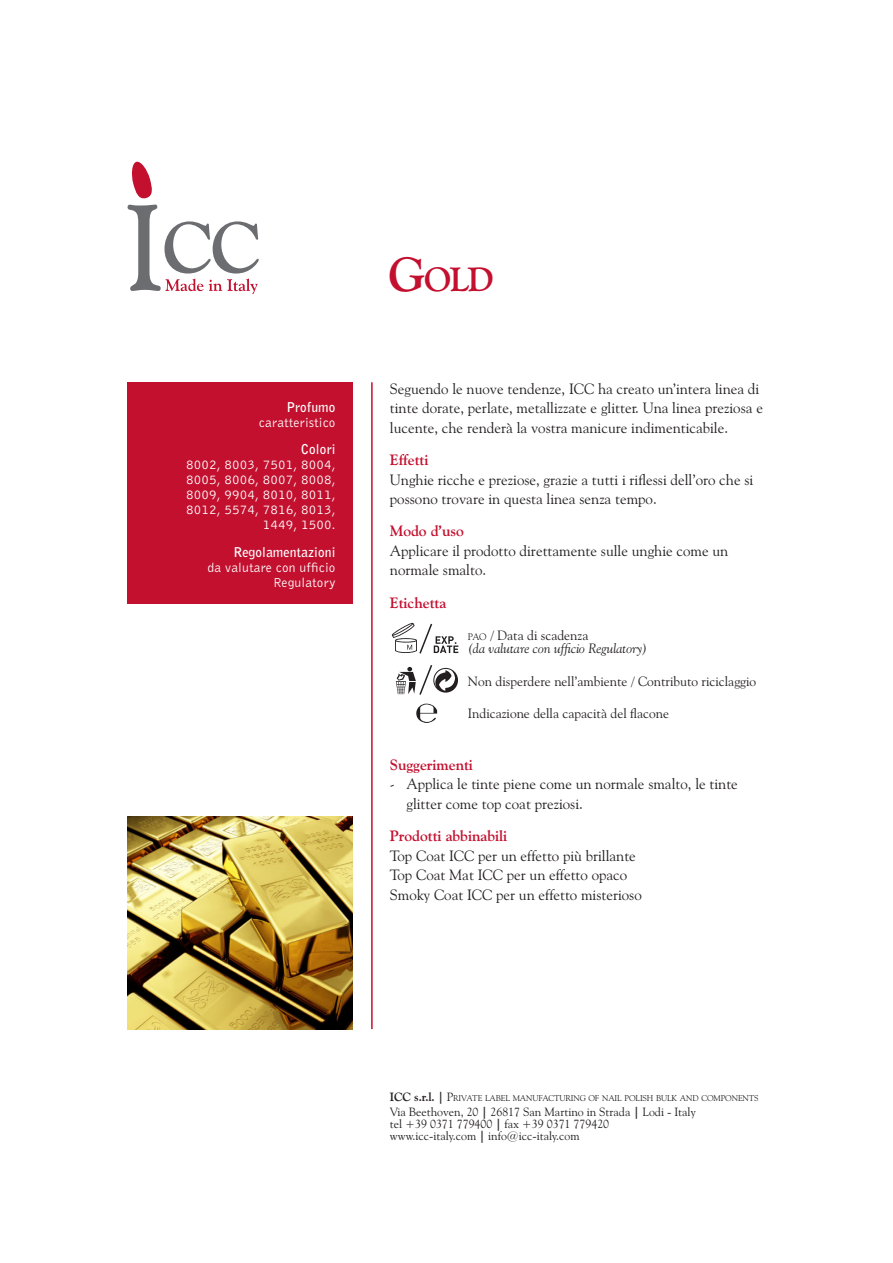
<style>
.page{position:relative;width:893px;height:1263px;background:#fff}
.page>*{position:absolute;margin:0;border:0;box-sizing:border-box;transform-origin:0 0}
.t1{font:700 33.6px "Goudy Old Style BT";color:#c3102f}
.t2{font:15px/19.5px "Goudy Old Style BT";color:#231f20}
.t3{font:700 15px "Goudy Old Style BT";color:#c3102f}
.t4{font:13.5px/15px "Bell Gothic BT";letter-spacing:.01em;color:#fff;text-align:right}
.t5{font:13.5px "Goudy Old Style BT";color:#231f20}
.t6{font:italic 13.5px/13.5px "Goudy Old Style BT";color:#231f20}
.t7{font:12px "Goudy Old Style BT";color:#231f20}
.t8{font:8.4px "Goudy Old Style BT";letter-spacing:-.015em;color:#231f20}
.s1{font-weight:700}
.s2{font-size:48px}
.s3{font-weight:700;color:#c3102f}
.s4{font-style:normal;font-size:9.45px}
.s5{font-style:normal}
.s6{font-weight:700;font-size:12px}
.s7{font-size:12px}
.s8{font-family:"Original Garamond BT"}
</style>
<div class="page">
<svg style="left:128px;top:161px;width:131px;height:133px"></svg>
<hr style="left:371px;top:382px;width:2px;height:647px;background:#c3102f">
<img style="left:128px;top:816px;width:225px;height:213px">
<div style="left:128px;top:382px;width:225px;height:222px;background:#c3102f"></div>
<svg style="left:416px;top:704px;width:22px;height:19px"></svg>
<svg style="left:396px;top:665px;width:62px;height:30px"></svg>
<svg style="left:392px;top:622px;width:66px;height:32px"></svg>
<p class="t4" style="left:259px;top:399px;width:78px"><span class="s1">Profumo </span>caratteristico</p>
<p class="t4" style="left:186px;top:442px;width:151px"><span class="s1">Colori<br></span>8002, 8003, 7501, 8004,<br>8005, 8006, 8007, 8008,<br>8009, 9904, 8010, 8011,<br>8012, 5574, 7816, 8013,<br>1449, 1500.</p>
<p class="t4" style="left:208px;top:545px;width:129px"><span class="s1">Regolamentazioni<br></span>da valutare con ufficio<br>Regulatory</p>
<p class="t1" style="left:388px;top:258px;width:107px"><span class="s2">G</span>old</p>
<p class="t2" style="left:390px;top:379px;width:375px">Seguendo le nuove tendenze, ICC ha creato un’intera linea di tinte dorate, perlate, metallizzate e glitter. Una linea preziosa e lucente, che renderà la vostra manicure indimenticabile.</p>
<p class="t2" style="left:390px;top:450px;width:365px"><span class="s3">Effetti<br></span>Unghie ricche e preziose, grazie a tutti i riflessi dell’oro che si possono trovare in questa linea senza tempo.</p>
<p class="t2" style="left:390px;top:521px;width:340px"><span class="s3">Modo d’uso<br></span>Applicare il prodotto direttamente sulle unghie come un normale smalto.</p>
<p class="t3" style="left:390px;top:593px;width:58px">Etichetta</p>
<p class="t6" style="left:468px;top:628px;width:181px"><span class="s4">PAO</span> <span class="s5">/ Data di scadenza<br></span>(da valutare con ufficio Regulatory)</p>
<p class="t5" style="left:468px;top:673px;width:290px">Non disperdere nell’ambiente / Contributo riciclaggio</p>
<p class="t5" style="left:468px;top:705px;width:203px">Indicazione della capacità del flacone</p>
<p class="t3" style="left:390px;top:755px;width:85px">Suggerimenti</p>
<p class="t2" style="left:406px;top:774px;width:333px;text-indent:-16px">- Applica le tinte piene come un normale smalto, le tinte glitter come top coat preziosi.</p>
<p class="t2" style="left:390px;top:826px;width:253px"><span class="s3">Prodotti abbinabili<br></span>Top Coat ICC per un effetto più brillante Top Coat Mat ICC per un effetto opaco Smoky Coat ICC per un effetto misterioso</p>
<p class="t8" style="left:390px;top:1093px;width:370px"><span class="s6">ICC s.r.l. |</span> <span class="s7">P</span>RIVATE LABEL MANUFACTURING OF NAIL POLISH BULK AND COMPONENTS</p>
<p class="t7" style="left:390px;top:1104px;width:307px">Via Beethoven, 20 <span class="s1">|</span> 26817 San Martino in Strada <span class="s1">|</span> Lodi <span class="s8">-</span> Italy</p>
<p class="t7" style="left:390px;top:1116px;width:221px">tel +39 0371 779400 <span class="s1">|</span> fax +39 0371 779420</p>
<p class="t7" style="left:390px;top:1128px;width:191px">www.icc<span class="s8">-</span>italy.com <span class="s1">|</span> info@icc<span class="s8">-</span>italy.com</p>
</div>
